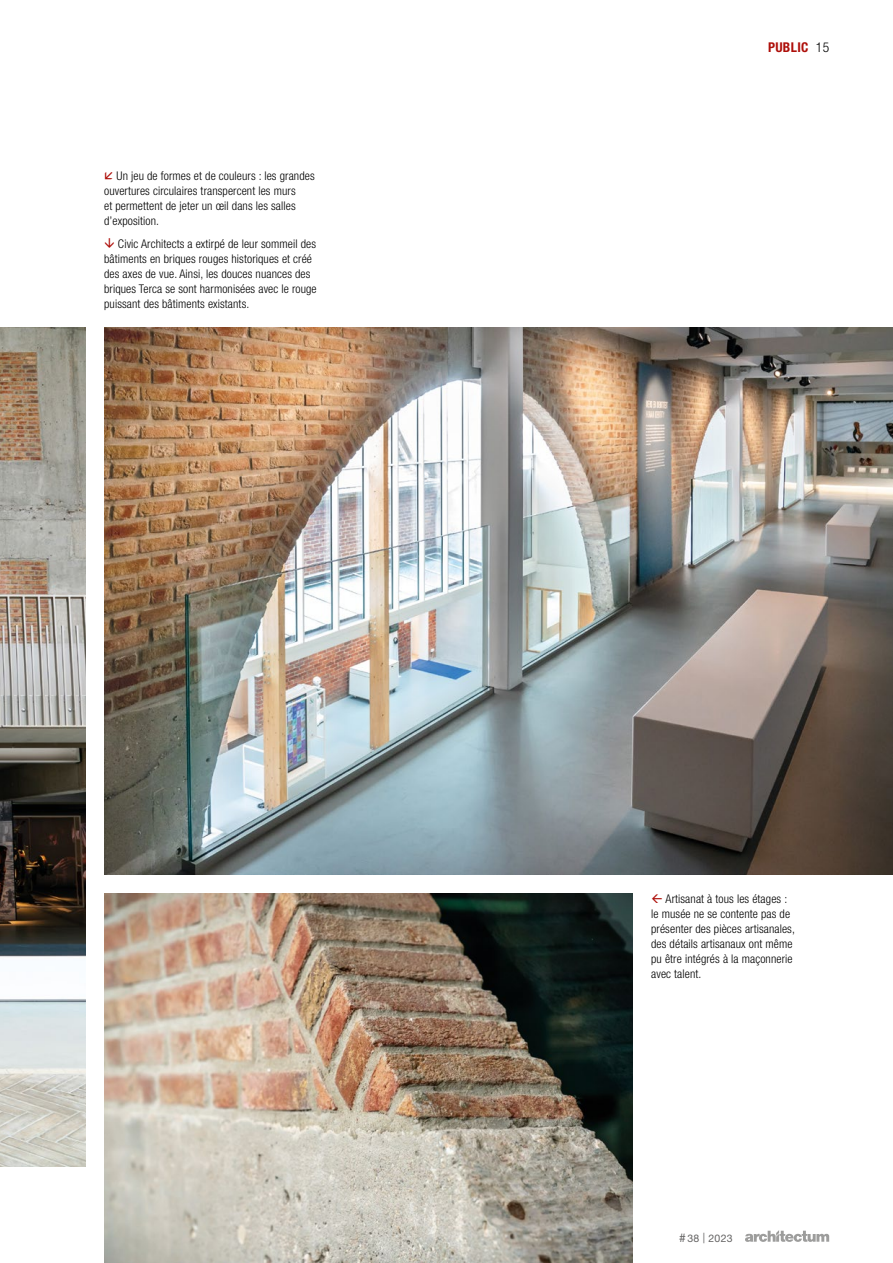
<style>
.page{position:relative;width:893px;height:1263px;background:#fff}
.page>*{position:absolute;margin:0;border:0;box-sizing:border-box;transform-origin:0 0}
.t1{font:700 condensed 13.5px "Helvetica Neue LT Pro";letter-spacing:.025em;color:#ae0f0a}
.Bildtext{font:300 condensed 12px/15px "Helvetica Neue LT Pro";letter-spacing:.01em;color:#000}
.t2{font:10.5px "Helvetica Neue LT Pro";letter-spacing:.03em;color:#646363}
.s1{font-weight:300;color:#000}
.s2{font-size:12px}
</style>
<div class="page">
<svg style="left:745px;top:1230px;width:84px;height:12px"></svg>
<img style="left:104px;top:328px;width:789px;height:546px">
<img style="left:104px;top:893px;width:528px;height:370px">
<img style="left:0;top:328px;width:85px;height:838px">
<p class="Bildtext" style="left:104px;top:168px;width:212px;text-indent:12px">Un jeu de formes et de couleurs : les grandes ouvertures circulaires transpercent les murs<br>et permettent de jeter un œil dans les salles d’exposition.</p>
<p class="Bildtext" style="left:104px;top:237px;width:214px;text-indent:14px">Civic Architects a extirpé de leur sommeil des bâtiments en briques rouges historiques et créé des axes de vue. Ainsi, les douces nuances des briques Terca se sont harmonisées avec le rouge puissant des bâtiments existants.</p>
<p class="t1" style="left:768px;top:39px;width:63px">PUBLIC <span class="s1">15</span></p>
<p class="Bildtext" style="left:651px;top:891px;width:145px;text-indent:14px">Artisanat à tous les étages : le musée ne se contente pas de présenter des pièces artisanales, des détails artisanaux ont même pu être intégrés à la maçonnerie avec talent.</p>
<p class="t2" style="left:679px;top:1232px;width:55px"><span class="s2">#</span>38 | 2023</p>
</div>
